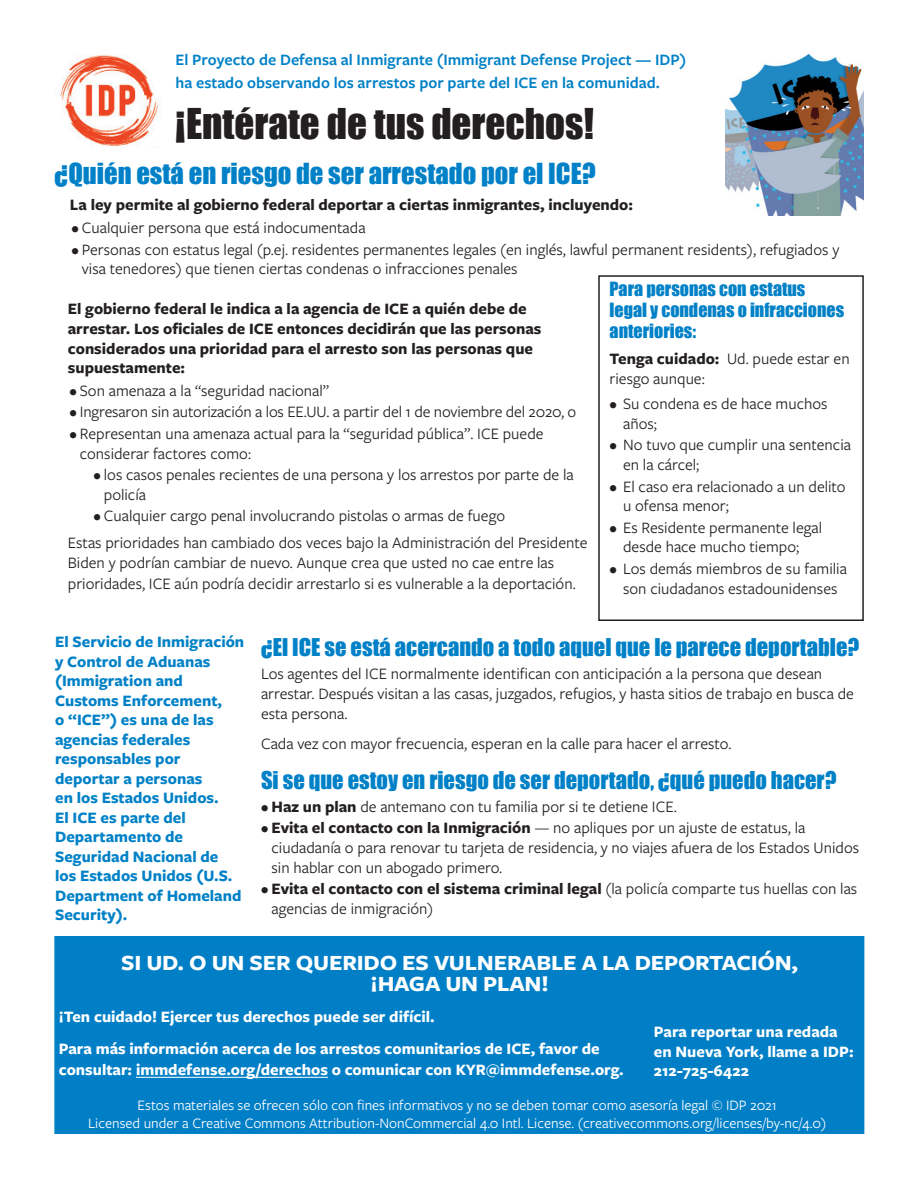
<style>
.page{position:relative;width:918px;height:1188px;background:#fff}
.page>*{position:absolute;margin:0;border:0;box-sizing:border-box;transform-origin:0 0}
.blue_header_smaller{font:39px "Impact";color:#231f20}
.blue_header{font:26.7px "Impact";color:#0081c7}
.blue_header_smaller-2{font:22.5px "Impact";color:#0081c7}
.t1{font:700 22.5px "Freight Sans Pro";letter-spacing:-.01em;color:#fff;scale:1.06 1}
.blue_header_title{font:18px/21px "Impact";color:#0081c7}
.Paragraph_Style_9{font:16.5px/19.8px "Freight Sans Pro";color:#231f20}
.regular_text_smaller{font:16.5px/19.8px "Freight Sans Pro";color:#231f20}
.white_text{font:700 16.5px/19.5px "Freight Sans Pro";color:#0081c7}
.Paragraph_Style_9-2{font:700 16.5px/19.8px "Freight Sans Pro";color:#231f20}
.regular_text{font:700 16.5px/19.5px "Freight Sans Pro";color:#fff}
.t2{font:600 16.5px/22.5px "Freight Sans Pro";color:#0081c7}
.t3{font:15px "Freight Sans Pro";color:#fff}
.s1{font-weight:700}
</style>
<div class="page">
<img style="left:725px;top:54px;width:139px;height:162px">
<div style="left:54px;top:936px;width:810px;height:198px;background:#007fc7"></div>
<img style="left:60px;top:55px;width:98px;height:91px">
<div style="left:598px;top:275px;width:266px;height:346px;border:2px solid #231f20"></div>
<hr style="left:136px;top:1077px;width:192px;height:1px;background:#fff">
<p class="t2" style="left:176px;top:48px;width:512px">El Proyecto de Defensa al Inmigrante (Immigrant Defense Project — IDP) ha estado observando los arrestos por parte del ICE en la comunidad.</p>
<p class="blue_header_smaller" style="left:176px;top:93px;width:420px">¡Entérate de tus derechos!</p>
<p class="blue_header" style="left:54px;top:153px;width:543px">¿Quién está en riesgo de ser arrestado por el ICE?</p>
<p class="Paragraph_Style_9-2" style="left:70px;top:195px;width:565px">La ley permite al gobierno federal deportar a ciertas inmigrantes, incluyendo:</p>
<p class="Paragraph_Style_9" style="left:71px;top:217px;width:296px">• Cualquier persona que está indocumentada</p>
<p class="Paragraph_Style_9" style="left:82px;top:239px;width:759px;text-indent:-10px">• Personas con estatus legal (p.ej. residentes permanentes legales (en inglés, lawful permanent residents), refugiados y visa tenedores) que tienen ciertas condenas o infracciones penales</p>
<p class="Paragraph_Style_9-2" style="left:68px;top:298px;width:475px">El gobierno federal le indica a la agencia de ICE a quién debe de arrestar. Los oficiales de ICE entonces decidirán que las personas considerados una prioridad para el arresto son las personas que supuestamente:</p>
<p class="Paragraph_Style_9" style="left:69px;top:380px;width:261px">• Son amenaza a la “seguridad nacional”</p>
<p class="Paragraph_Style_9" style="left:69px;top:401px;width:508px">• Ingresaron sin autorización a los EE.UU. a partir del 1 de noviembre del 2020, o</p>
<p class="Paragraph_Style_9" style="left:80px;top:423px;width:465px;text-indent:-10px">• Representan una amenaza actual para la “seguridad pública”. ICE puede considerar factores como:</p>
<p class="Paragraph_Style_9" style="left:104px;top:464px;width:471px;text-indent:-10px">• los casos penales recientes de una persona y los arrestos por parte de la policía</p>
<p class="Paragraph_Style_9" style="left:93px;top:505px;width:413px">• Cualquier cargo penal involucrando pistolas o armas de fuego</p>
<p class="Paragraph_Style_9" style="left:68px;top:532px;width:521px;line-height:20.4px">Estas prioridades han cambiado dos veces bajo la Administración del Presidente<br>Biden y podrían cambiar de nuevo. Aunque crea que usted no cae entre las prioridades, ICE aún podría decidir arrestarlo si es vulnerable a la deportación.</p>
<p class="blue_header_title" style="left:610px;top:278px;width:236px">Para personas con estatus legal y condenas o infracciones anteriories:</p>
<p class="regular_text_smaller" style="left:610px;top:348px;width:242px"><span class="s1">Tenga cuidado:</span> Ud. puede estar en riesgo aunque:</p>
<p class="Paragraph_Style_9" style="left:623px;top:393px;width:206px;text-indent:-14px">• Su condena es de hace muchos años;</p>
<p class="Paragraph_Style_9" style="left:623px;top:434px;width:229px;text-indent:-14px">• No tuvo que cumplir una sentencia en la cárcel;</p>
<p class="Paragraph_Style_9" style="left:623px;top:476px;width:224px;text-indent:-14px">• El caso era relacionado a un delito u ofensa menor;</p>
<p class="Paragraph_Style_9" style="left:610px;top:517px;width:214px;text-align:center">• Es Residente permanente legal desde hace mucho tiempo;</p>
<p class="Paragraph_Style_9" style="left:610px;top:558px;width:239px;text-align:center">• Los demás miembros de su familia son ciudadanos estadounidenses</p>
<p class="white_text" style="left:55px;top:631px;width:191px">El Servicio de Inmigración y Control de Aduanas (Immigration and<br>Customs Enforcement,<br>o “ICE”) es una de las agencias federales responsables por deportar a personas<br>en los Estados Unidos.<br>El ICE es parte del<br>Departamento de<br>Seguridad Nacional de<br>los Estados Unidos (U.S.<br>Department of Homeland<br>Security).</p>
<p class="blue_header_smaller-2" style="left:261px;top:630px;width:600px">¿El ICE se está acercando a todo aquel que le parece deportable?</p>
<p class="regular_text_smaller" style="left:261px;top:663px;width:594px">Los agentes del ICE normalmente identifican con anticipación a la persona que desean arrestar. Después visitan a las casas, juzgados, refugios, y hasta sitios de trabajo en busca de esta persona.</p>
<p class="regular_text_smaller" style="left:261px;top:733px;width:472px">Cada vez con mayor frecuencia, esperan en la calle para hacer el arresto.</p>
<p class="blue_header_smaller-2" style="left:261px;top:763px;width:577px">Si se que estoy en riesgo de ser deportado, ¿qué puedo hacer?</p>
<p class="Paragraph_Style_9" style="left:261px;top:796px;width:417px"><span class="s1">• Haz un plan</span> de antemano con tu familia por si te detiene ICE.</p>
<p class="Paragraph_Style_9" style="left:272px;top:817px;width:589px;text-indent:-10px"><span class="s1">• Evita el contacto con la Inmigración</span> — no apliques por un ajuste de estatus, la ciudadanía o para renovar tu tarjeta de residencia, y no viajes afuera de los Estados Unidos sin hablar con un abogado primero.</p>
<p class="Paragraph_Style_9" style="left:272px;top:878px;width:587px;text-indent:-10px"><span class="s1">• Evita el contacto con el sistema criminal legal</span> (la policía comparte tus huellas con las agencias de inmigración)</p>
<p class="t1" style="left:121px;top:948px;width:640px">SI UD. O UN SER QUERIDO ES VULNERABLE A LA DEPORTACIÓN,</p>
<p class="t1" style="left:371px;top:969px;width:169px">¡HAGA UN PLAN!</p>
<p class="regular_text" style="left:59px;top:1006px;width:378px">¡Ten cuidado! Ejercer tus derechos puede ser difícil.</p>
<p class="regular_text" style="left:59px;top:1037px;width:566px;line-height:21.6px">Para más información acerca de los arrestos comunitarios de ICE, favor de consultar: immdefense.org/derechos o comunicar con KYR@immdefense.org.</p>
<p class="regular_text" style="left:654px;top:1021px;width:201px">Para reportar una redada en Nueva York, llame a IDP:<br>212-725-6422</p>
<p class="t3" style="left:138px;top:1095px;width:641px">Estos materiales se ofrecen sólo con fines informativos y no se deben tomar como asesoría legal © IDP 2021</p>
<p class="t3" style="left:88px;top:1113px;width:740px">Licensed under a Creative Commons Attribution-NonCommercial 4.0 Intl. License. (creativecommons.org/licenses/by-nc/4.0)</p>
</div>
